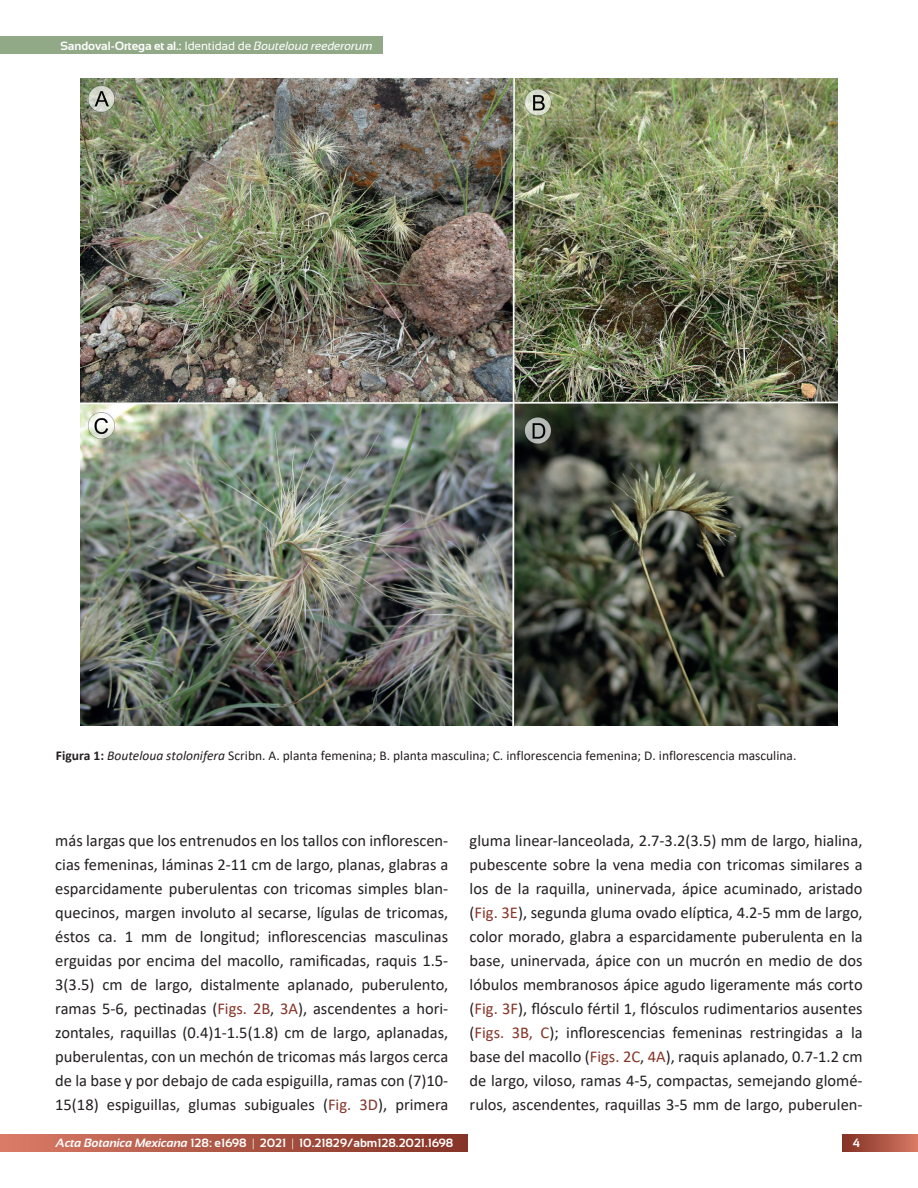
<style>
.page{position:relative;width:918px;height:1188px;background:#fff}
.page>*{position:absolute;margin:0;border:0;box-sizing:border-box;transform-origin:0 0}
.t1{font:16.5px/24px "Calibri";color:#231f20;text-align:justify}
.t2{font:13.5px "Calibri";color:#231f20}
.t3{font:700 12px "Sansation";color:#fff}
.s1{font-weight:400}
.s2{font-weight:400;font-style:italic}
.s3{font-weight:700}
.s4{font-style:italic}
.s5{color:#853427}
.s6{font-weight:300}
</style>
<div class="page">
<div style="left:0;top:37px;width:382px;height:17px;background:#91a987"></div>
<div style="left:843px;top:1134px;width:75px;height:17px;background:linear-gradient(to right,#833225,#d77964)"></div>
<div style="left:0;top:1134px;width:467px;height:17px;background:linear-gradient(to right,#d87a65,#833225)"></div>
<img style="left:81px;top:78px;width:757px;height:648px">
<p class="t3" style="left:61px;top:39px;width:314px">Sandoval-Ortega et al.: <span class="s1">Identidad de</span> <span class="s2">Bouteloua reederorum</span></p>
<p class="t2" style="left:56px;top:746px;width:742px"><span class="s3">Figura 1:</span> <span class="s4">Bouteloua stolonifera</span> Scribn. A. planta femenina; B. planta masculina; C. inflorescencia femenina; D. inflorescencia masculina.</p>
<p class="t1" style="left:55px;top:828px;width:395px">más largas que los entrenudos en los tallos con inflorescen&shy;cias femeninas, láminas 2-11 cm de largo, planas, glabras a esparcidamente puberulentas con tricomas simples blan&shy;quecinos, margen involuto al secarse, lígulas de tricomas, éstos ca. 1 mm de longitud; inflorescencias masculinas erguidas por encima del macollo, ramificadas, raquis 1.5- 3(3.5) cm de largo, distalmente aplanado, puberulento, ramas 5-6, pectinadas (<span class="s5">Figs. 2B</span>, <span class="s5">3A</span>), ascendentes a hori&shy;zontales, raquillas (0.4)1-1.5(1.8) cm de largo, aplanadas, puberulentas, con un mechón de tricomas más largos cerca de la base y por debajo de cada espiguilla, ramas con (7)10- 15(18) espiguillas, glumas subiguales (<span class="s5">Fig. 3D</span>), primera</p>
<p class="t1" style="left:470px;top:828px;width:395px">gluma linear-lanceolada, 2.7-3.2(3.5) mm de largo, hialina, pubescente sobre la vena media con tricomas similares a los de la raquilla, uninervada, ápice acuminado, aristado (<span class="s5">Fig. 3E</span>), segunda gluma ovado elíptica, 4.2-5 mm de largo, color morado, glabra a esparcidamente puberulenta en la base, uninervada, ápice con un mucrón en medio de dos lóbulos membranosos ápice agudo ligeramente más corto (<span class="s5">Fig. 3F</span>), flósculo fértil 1, flósculos rudimentarios ausentes (<span class="s5">Figs. 3B, C</span>); inflorescencias femeninas restringidas a la base del macollo (<span class="s5">Figs. 2C</span>, <span class="s5">4A</span>), raquis aplanado, 0.7-1.2 cm de largo, viloso, ramas 4-5, compactas, semejando glomé&shy;rulos, ascendentes, raquillas 3-5 mm de largo, puberulen-</p>
<p class="t3" style="left:56px;top:1136px;width:399px"><span class="s4">Acta Botanica Mexicana</span> 128: e1698 <span class="s6">|</span> 2021 <span class="s6">|</span> 10.21829/abm128.2021.1698</p>
<p class="t3" style="left:853px;top:1136px;width:9px">4</p>
</div>
